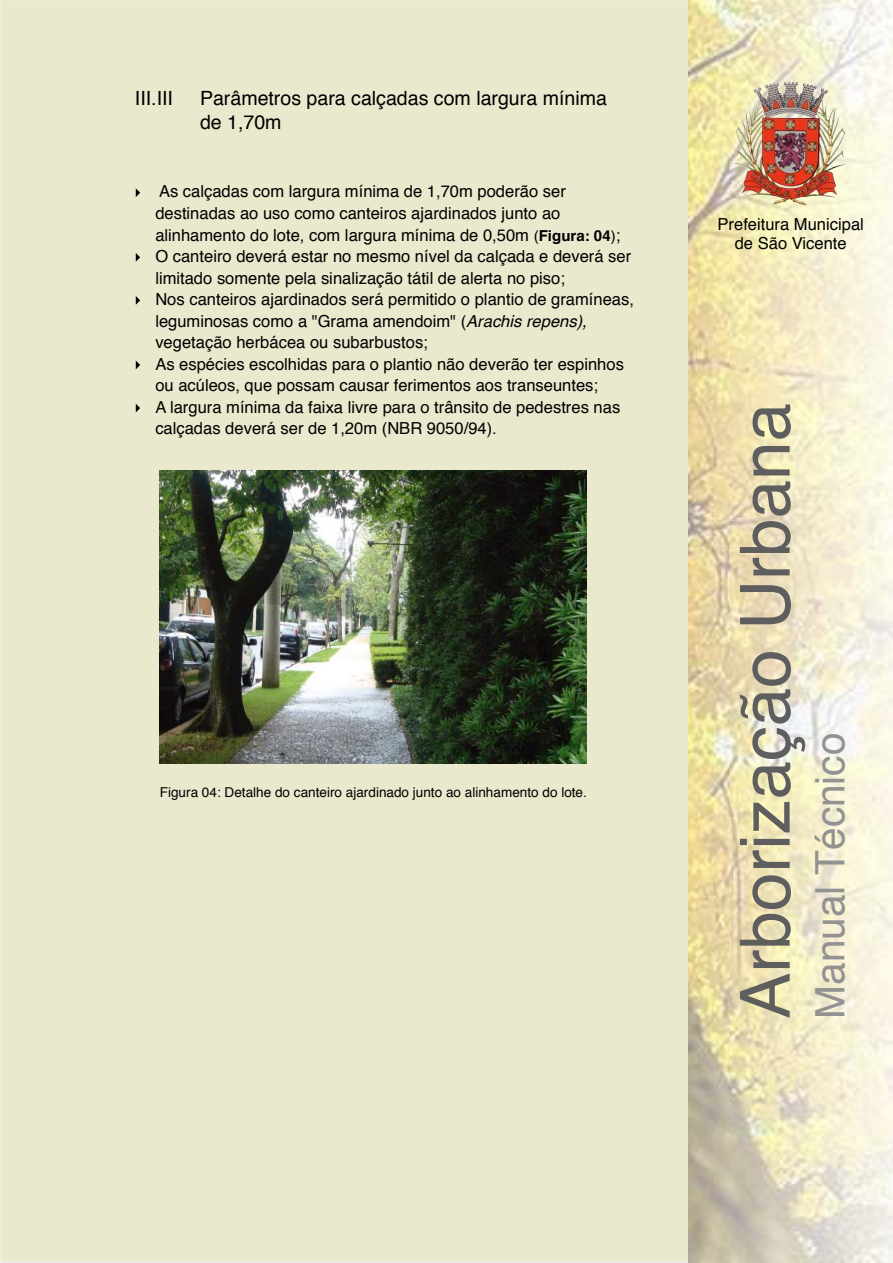
<style>
.page{position:relative;width:893px;height:1263px;background:#fff}
.page>*{position:absolute;margin:0;border:0;box-sizing:border-box;transform-origin:0 0}
.t1{font:69.3px "Helvetica";color:#5e5e5e}
.t2{font:40.65px "Helvetica";color:#929292}
.t3{font:19.5px/24.2px "Helvetica";color:#000}
.t4{font:16.5px/21.6px "Helvetica";color:#000}
.t5{font:13.5px "Helvetica";color:#000}
.s1{font-size:15px}
.s2{font-weight:700;font-size:15px}
.s3{font-style:italic}
</style>
<div class="page">
<div style="left:0;top:0;width:893px;height:1262px;background:#eae9ce"></div>
<img style="left:688px;top:0;width:205px;height:1262px">
<svg style="left:136px;top:188px;width:4px;height:9px"></svg>
<svg style="left:136px;top:253px;width:4px;height:9px"></svg>
<svg style="left:136px;top:296px;width:4px;height:9px"></svg>
<svg style="left:136px;top:361px;width:4px;height:8px"></svg>
<svg style="left:136px;top:404px;width:4px;height:8px"></svg>
<img style="left:731px;top:79px;width:118px;height:129px">
<img style="left:160px;top:470px;width:427px;height:294px">
<p class="t3" style="left:135px;top:87px;width:40px">III.III</p>
<p class="t3" style="left:200px;top:87px;width:408px">Parâmetros para calçadas com largura mínima de 1,70m</p>
<p class="t4" style="left:155px;top:181px;width:480px">As calçadas com largura mínima de 1,70m poderão ser destinadas ao uso como canteiros ajardinados junto ao alinhamento do lote, com largura mínima de 0,50m <span class="s1">(</span><span class="s2">Figura: 04</span><span class="s1">)</span>; O canteiro deverá estar no mesmo nível da calçada e deverá ser limitado somente pela sinalização tátil de alerta no piso;<br>Nos canteiros ajardinados será permitido o plantio de gramíneas, leguminosas como a "Grama amendoim" (<span class="s3">Arachis repens), </span>vegetação herbácea ou subarbustos;<br>As espécies escolhidas para o plantio não deverão ter espinhos ou acúleos, que possam causar ferimentos aos transeuntes;<br>A largura mínima da faixa livre para o trânsito de pedestres nas calçadas deverá ser de 1,20m (NBR 9050/94).</p>
<p class="t5" style="left:160px;top:782px;width:429px">Figura 04: Detalhe do canteiro ajardinado junto ao alinhamento do lote.</p>
<p class="t4" style="left:718px;top:215px;width:148px;line-height:19.6px;text-align:center">Prefeitura Municipal de São Vicente</p>
<h1 class="t1" style="left:712px;top:1019px;width:617px;rotate:-90deg">Arborização Urbana</h1>
<h2 class="t2" style="left:799px;top:1019px;width:288px;rotate:-90deg">Manual Técnico</h2>
</div>
